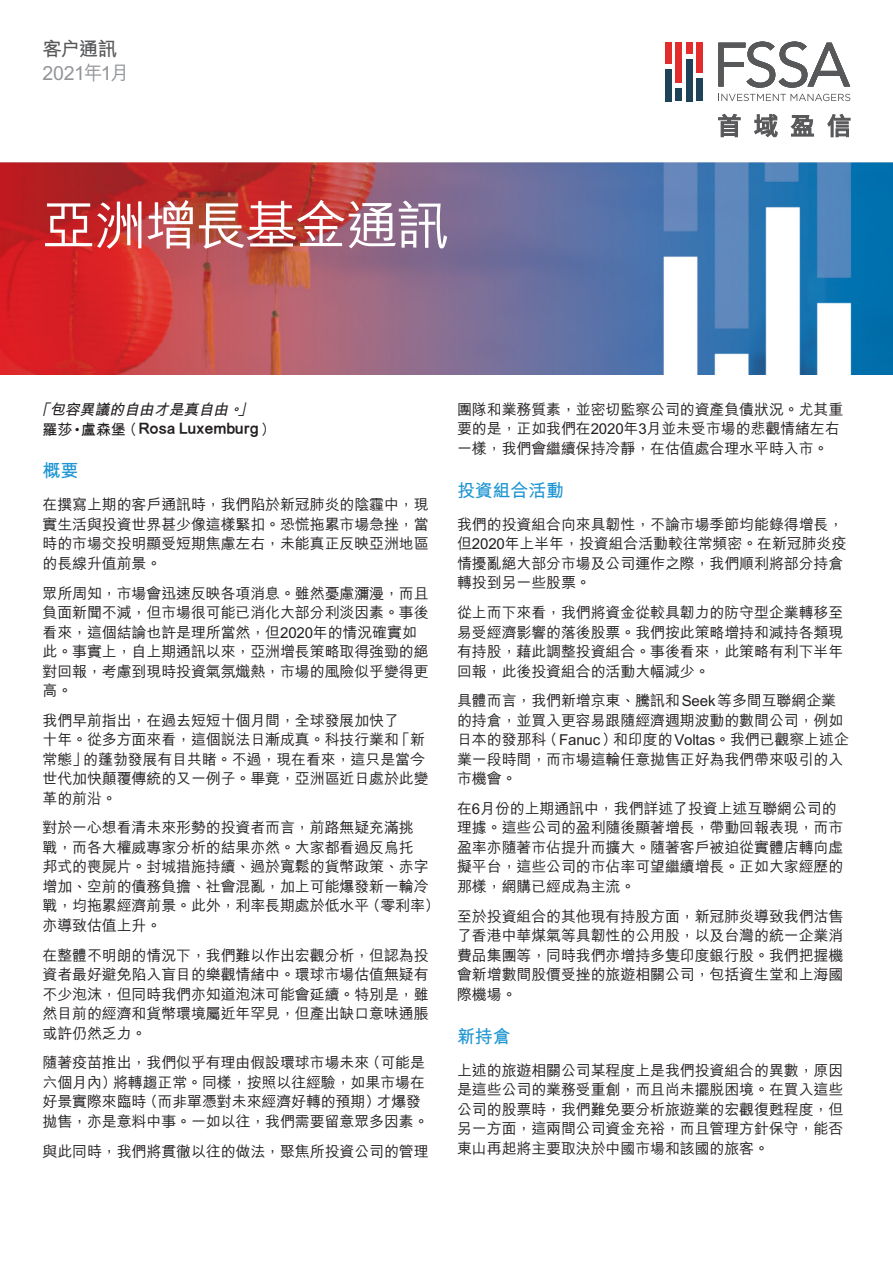
<style>
.page{position:relative;width:893px;height:1263px;background:#fff}
.page>*{position:absolute;margin:0;border:0;box-sizing:border-box;transform-origin:0 0}
.t1{font:500 52.5px "M Hei HK";letter-spacing:-.035em;color:#fff}
.t2{font:500 19.5px "M Hei HK";letter-spacing:-.055em;color:#939598}
.t3{font:700 19.5px "M Hei HK";color:#57585a}
.t4{font:700 18px "M Hei HK";letter-spacing:-.01em;color:#1e95d3}
.t5{font:500 15px/19.5px "M Hei HK";letter-spacing:-.01em;color:#231f20}
.t6{font:italic 700 15px/19.5px "M Hei HK";color:#231f20}
.s1{font-style:normal}
.s2{font-style:normal;font-size:9px}
.s3{font-weight:500;font-style:normal}
.s4{font-weight:800;font-style:normal}
</style>
<div class="page">
<img style="left:0;top:163px;width:893px;height:211px">
<div style="left:665px;top:43px;width:7px;height:21px;background:#e32c2c"></div>
<div style="left:665px;top:69px;width:7px;height:32px;background:#1e4358"></div>
<div style="left:675px;top:88px;width:7px;height:13px;background:#1e4358"></div>
<div style="left:686px;top:43px;width:6px;height:11px;background:#e32c2c"></div>
<div style="left:686px;top:59px;width:6px;height:42px;background:#1e4358"></div>
<div style="left:696px;top:43px;width:7px;height:30px;background:#e32c2c"></div>
<div style="left:696px;top:78px;width:7px;height:23px;background:#1e4358"></div>
<div style="left:675px;top:43px;width:7px;height:40px;background:#e32c2c"></div>
<svg style="left:718px;top:42px;width:132px;height:46px"></svg>
<svg style="left:718px;top:94px;width:132px;height:7px"></svg>
<svg style="left:718px;top:114px;width:22px;height:23px"></svg>
<svg style="left:754px;top:114px;width:23px;height:23px"></svg>
<svg style="left:791px;top:115px;width:23px;height:21px"></svg>
<svg style="left:827px;top:114px;width:23px;height:23px"></svg>
<h2 class="t3" style="left:43px;top:35px;width:76px">客户通訊</h2>
<h2 class="t2" style="left:43px;top:59px;width:88px">2021年1月</h2>
<h1 class="t1" style="left:43px;top:187px;width:408px">亞洲增長基金通訊</h1>
<p class="t6" style="left:43px;top:398px;width:235px;text-indent:-8px">「包容異議的自由才是真自由。」<br><span class="s1">羅莎</span><span class="s2">•</span><span class="s1">盧森堡</span><span class="s3">（</span><span class="s4">Rosa Luxemburg</span><span class="s3">）</span></p>
<p class="t4" style="left:43px;top:457px;width:37px">概要</p>
<p class="t5" style="left:43px;top:494px;width:388px;text-align:justify">在撰寫上期的客戶通訊時，我們陷於新冠肺炎的陰霾中，現實生活與投資世界甚少像這樣緊扣。恐慌拖累市場急挫，當時的市場交投明顯受短期焦慮左右，未能真正反映亞洲地區的長線升值前景。</p>
<p class="t5" style="left:43px;top:582px;width:388px">眾所周知，市場會迅速反映各項消息。雖然憂慮瀰漫，而且負面新聞不減，但市場很可能已消化大部分利淡因素。事後看來，這個結論也許是理所當然，但2020年的情況確實如此。事實上，自上期通訊以來，亞洲增長策略取得強勁的絕對回報，考慮到現時投資氣氛熾熱，市場的風險似乎變得更高。</p>
<p class="t5" style="left:43px;top:709px;width:388px">我們早前指出，在過去短短十個月間，全球發展加快了<br>十年。從多方面來看，這個說法日漸成真。科技行業和「新常態」的蓬勃發展有目共睹。不過，現在看來，這只是當今世代加快顛覆傳統的又一例子。畢竟，亞洲區近日處於此變革的前沿。</p>
<p class="t5" style="left:43px;top:817px;width:399px">對於一心想看清未來形勢的投資者而言，前路無疑充滿挑<br>戰，而各大權威專家分析的結果亦然。大家都看過反烏托<br>邦式的喪屍片。封城措施持續、過於寬鬆的貨幣政策、赤字增加、空前的債務負擔、社會混亂，加上可能爆發新一輪冷戰，均拖累經濟前景。此外，利率長期處於低水平（零利率）亦導致估值上升。</p>
<p class="t5" style="left:43px;top:944px;width:388px;text-align:justify">在整體不明朗的情況下，我們難以作出宏觀分析，但認為投資者最好避免陷入盲目的樂觀情緒中。環球市場估值無疑有不少泡沫，但同時我們亦知道泡沫可能會延續。特別是，雖然目前的經濟和貨幣環境屬近年罕見，但產出缺口意味通脹或許仍然乏力。</p>
<p class="t5" style="left:43px;top:1052px;width:388px">隨著疫苗推出，我們似乎有理由假設環球市場未來（可能是六個月內）將轉趨正常。同樣，按照以往經驗，如果市場在好景實際來臨時（而非單憑對未來經濟好轉的預期）才爆發拋售，亦是意料中事。一如以往，我們需要留意眾多因素。</p>
<p class="t5" style="left:43px;top:1140px;width:388px">與此同時，我們將貫徹以往的做法，聚焦所投資公司的管理</p>
<p class="t5" style="left:457px;top:398px;width:388px">團隊和業務質素，並密切監察公司的資產負債狀況。尤其重要的是，正如我們在2020年3月並未受市場的悲觀情緒左右一樣，我們會繼續保持冷靜，在估值處合理水平時入市。</p>
<p class="t4" style="left:457px;top:477px;width:109px">投資組合活動</p>
<p class="t5" style="left:457px;top:513px;width:391px">我們的投資組合向來具韌性，不論市場季節均能錄得增長，但2020年上半年，投資組合活動較往常頻密。在新冠肺炎疫情擾亂絕大部分市場及公司運作之際，我們順利將部分持倉轉投到另一些股票。</p>
<p class="t5" style="left:457px;top:602px;width:388px;text-align:justify">從上而下來看，我們將資金從較具韌力的防守型企業轉移至易受經濟影響的落後股票。我們按此策略增持和減持各類現有持股，藉此調整投資組合。事後看來，此策略有利下半年回報，此後投資組合的活動大幅減少。</p>
<p class="t5" style="left:457px;top:690px;width:393px">具體而言，我們新增京東、騰訊和Seek等多間互聯網企業的持倉，並買入更容易跟隨經濟週期波動的數間公司，例如日本的發那科（Fanuc）和印度的Voltas。我們已觀察上述企業一段時間，而市場這輪任意拋售正好為我們帶來吸引的入市機會。</p>
<p class="t5" style="left:457px;top:798px;width:388px">在6月份的上期通訊中，我們詳述了投資上述互聯網公司的理據。這些公司的盈利隨後顯著增長，帶動回報表現，而市盈率亦隨著市佔提升而擴大。隨著客戶被迫從實體店轉向虛擬平台，這些公司的市佔率可望繼續增長。正如大家經歷的那樣，網購已經成為主流。</p>
<p class="t5" style="left:457px;top:905px;width:388px;text-align:justify">至於投資組合的其他現有持股方面，新冠肺炎導致我們沽售了香港中華煤氣等具韌性的公用股，以及台灣的統一企業消費品集團等，同時我們亦增持多隻印度銀行股。我們把握機會新增數間股價受挫的旅遊相關公司，包括資生堂和上海國際機場。</p>
<p class="t4" style="left:457px;top:1023px;width:55px">新持倉</p>
<p class="t5" style="left:457px;top:1059px;width:388px;text-align:justify">上述的旅遊相關公司某程度上是我們投資組合的異數，原因是這些公司的業務受重創，而且尚未擺脫困境。在買入這些公司的股票時，我們難免要分析旅遊業的宏觀復甦程度，但另一方面，這兩間公司資金充裕，而且管理方針保守，能否東山再起將主要取決於中國市場和該國的旅客。</p>
</div>
